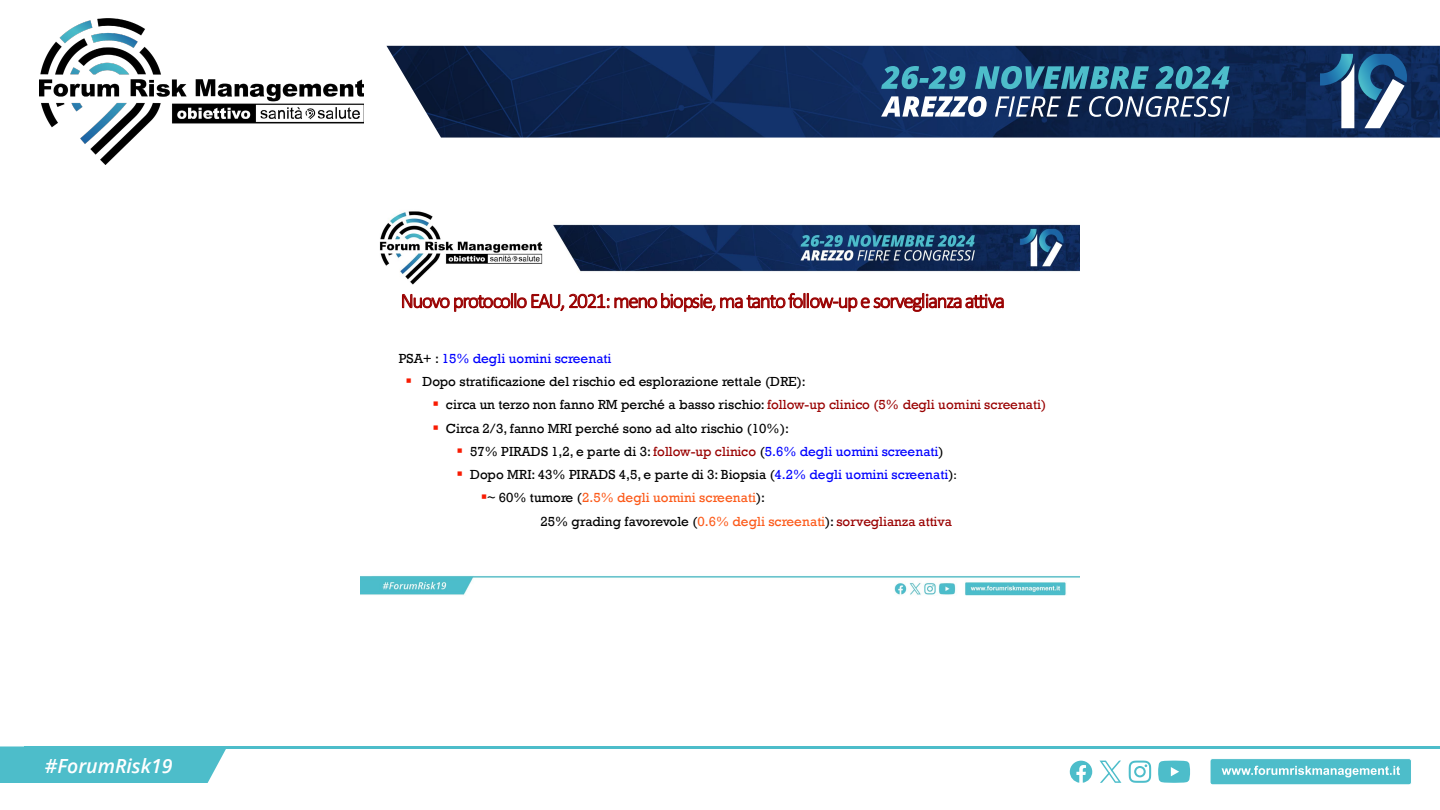
<style>
.page{position:relative;width:1440px;height:810px;background:#fff}
.page>*{position:absolute;margin:0;border:0;box-sizing:border-box;transform-origin:0 0}
.t1{font:300 20.85px "Calibri";letter-spacing:-.06em;color:#900}
.t2{font:italic 600 19.5px "Open Sans";color:#fff}
.t3{font:13.5px "Rockwell";color:#000}
.t4{font:13.5px/23.7px "Rockwell";color:#fc5a1a}
.t5{font:13.5px "Rockwell";letter-spacing:.01em;color:#00f}
.s1{color:#000}
.s2{color:#f81b02}
.s3{color:#900}
.s4{color:#00f}
.s5{font-size:11.85px}
</style>
<div class="page">
<img style="left:386px;top:46px;width:1054px;height:92px">
<div style="left:0;top:746px;width:226px;height:37px;background:#4dbdca"></div>
<div style="left:1210px;top:759px;width:201px;height:26px;background:#4dbdca;border-radius:3px"></div>
<div style="left:1210px;top:758px;width:202px;height:27px;border:1px solid #fff;border-radius:3px"></div>
<svg style="left:1222px;top:766px;width:178px;height:11px"></svg>
<hr style="left:24px;top:746px;width:1416px;height:3px;background:#4dbdca">
<svg style="left:881px;top:96px;width:349px;height:21px"></svg>
<svg style="left:1129px;top:761px;width:22px;height:22px"></svg>
<svg style="left:1158px;top:761px;width:32px;height:22px"></svg>
<svg style="left:1070px;top:761px;width:22px;height:22px"></svg>
<svg style="left:1100px;top:761px;width:21px;height:22px"></svg>
<img style="left:40px;top:19px;width:324px;height:145px">
<svg style="left:1320px;top:54px;width:87px;height:74px"></svg>
<svg style="left:881px;top:66px;width:349px;height:23px;background:#307896"></svg>
<img style="left:360px;top:211px;width:720px;height:385px">
<h2 class="t2" style="left:45px;top:752px;width:129px">#ForumRisk19</h2>
<h1 class="t1" style="left:401px;top:288px;width:606px">Nuovo protocollo EAU, 2021: meno biopsie, ma tanto follow-up e sorveglianza attiva</h1>
<p class="t5" style="left:399px;top:351px;width:214px"><span class="s1">PSA+ :</span> 15% degli uomini screenati</p>
<p class="t3" style="left:405px;top:374px;width:402px"><span class="s2">▪</span> Dopo stratificazione del rischio ed esplorazione rettale (DRE):</p>
<p class="t3" style="left:432px;top:397px;width:615px"><span class="s2">▪</span> circa un terzo non fanno RM perché a basso rischio: <span class="s3">follow-up clinico (5% degli uomini screenati)</span></p>
<p class="t3" style="left:432px;top:421px;width:358px"><span class="s2">▪</span> Circa 2/3, fanno MRI perché sono ad alto rischio (10%):</p>
<p class="t3" style="left:457px;top:444px;width:489px"><span class="s2">▪</span> 57% PIRADS 1,2, e parte di 3: <span class="s3">follow-up clinico</span> (<span class="s4">5.6% degli uomini screenati</span>)</p>
<p class="t3" style="left:457px;top:467px;width:502px"><span class="s2">▪</span> Dopo MRI: 43% PIRADS 4,5, e parte di 3: Biopsia (<span class="s4">4.2% degli uomini screenati</span>)<span class="s5">:</span></p>
<p class="t4" style="left:541px;top:486px;width:413px;text-indent:-60px"><span class="s2">▪</span><span class="s1">~ 60% tumore (</span>2.5% degli uomini screenati<span class="s1">):<br>25% grading favorevole (</span>0.6% degli screenati<span class="s1">):</span> <span class="s3">sorveglianza attiva</span></p>
</div>
